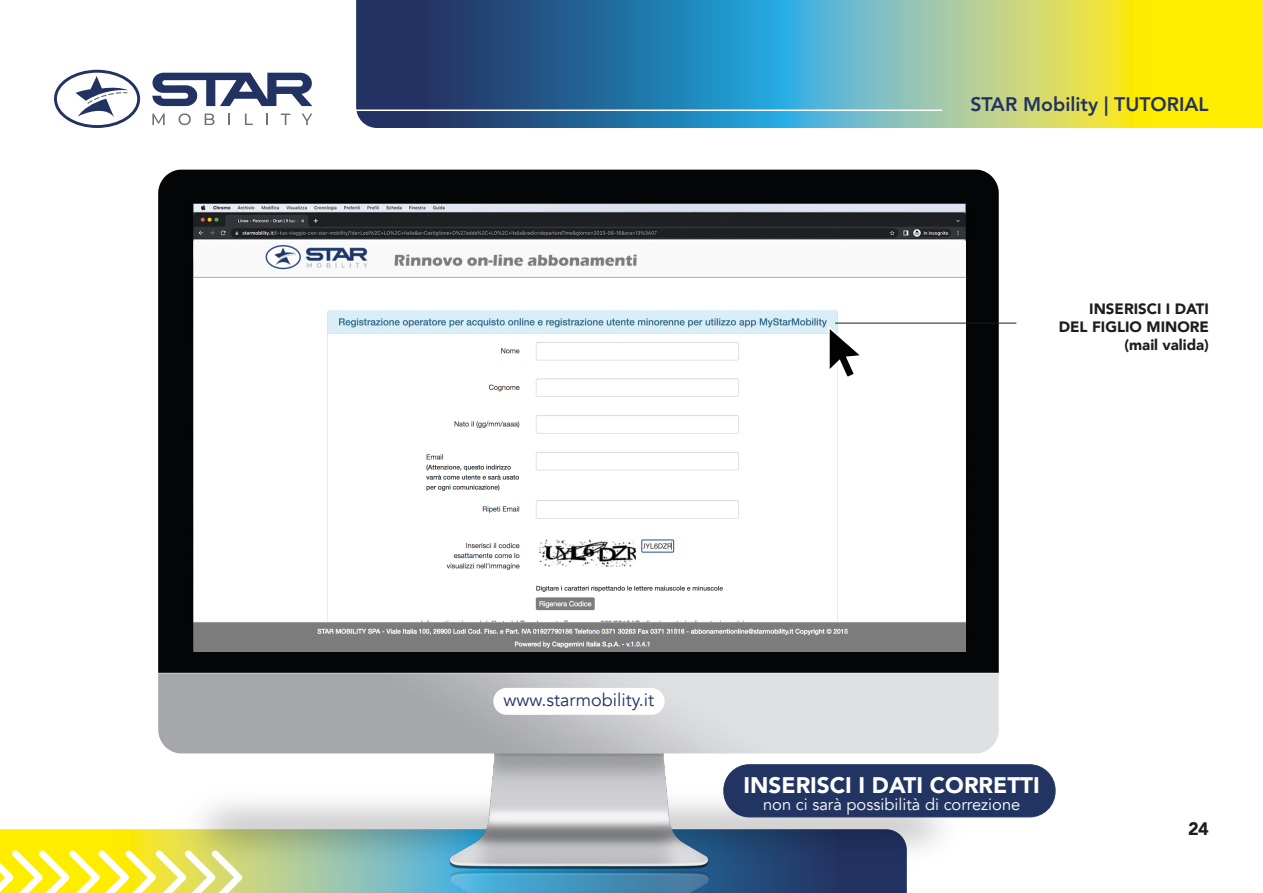
<style>
.page{position:relative;width:1263px;height:893px;background:#fff}
.page>*{position:absolute;margin:0;border:0;box-sizing:border-box;transform-origin:0 0}
.t1{font:900 22.5px "Avenir";color:#fff}
.t2{font:800 19.5px "Avenir LT Std";color:#223363}
.t3{font:18px "Avenir";color:#223462}
.t4{font:900 18px "Avenir";color:#1d1d1b}
.t5{font:16.5px "Avenir";color:#fff}
.t6{font:900 15px "Avenir";color:#1d1d1b}
</style>
<div class="page">
<svg style="left:0;top:829px;width:156px;height:21px;background:#fdeb07"></svg>
<svg style="left:0;top:850px;width:156px;height:43px"></svg>
<svg style="left:356px;top:0;width:907px;height:128px;background:#e3de33"></svg>
<svg style="left:152px;top:114px;width:4px;height:11px"></svg>
<svg style="left:152px;top:75px;width:4px;height:28px"></svg>
<svg style="left:54px;top:70px;width:86px;height:58px"></svg>
<img style="left:156px;top:4px;width:846px;height:889px">
<div style="left:493px;top:688px;width:172px;height:27px;background:#fff;border-radius:13px"></div>
<img style="left:194px;top:241px;width:772px;height:410px">
<svg style="left:827px;top:324px;width:36px;height:56px"></svg>
<hr style="left:835px;top:323px;width:181px;height:1px;background:#1d1d1b">
<div style="left:540px;top:346px;width:68px;height:11px;background:#fff"></div>
<div style="left:540px;top:383px;width:68px;height:11px;background:#fff"></div>
<div style="left:538px;top:420px;width:67px;height:11px;background:#fff"></div>
<div style="left:540px;top:456px;width:118px;height:12px;background:#fff"></div>
<div style="left:540px;top:503px;width:118px;height:11px;background:#fff"></div>
<div style="left:724px;top:765px;width:331px;height:52px;background:#223462;border-radius:26px"></div>
<div style="left:723px;top:764px;width:332px;height:53px;border:1px solid #223462;border-radius:26px"></div>
<h2 class="t2" style="left:970px;top:92px;width:240px">STAR Mobility | TUTORIAL</h2>
<p class="t6" style="left:1089px;top:296px;width:121px">INSERISCI I DATI</p>
<p class="t6" style="left:1059px;top:314px;width:152px">DEL FIGLIO MINORE</p>
<p class="t6" style="left:1124px;top:332px;width:86px">(mail valida)</p>
<p class="t3" style="left:504px;top:689px;width:152px">www.starmobility.it</p>
<p class="t1" style="left:744px;top:766px;width:298px">INSERISCI I DATI CORRETTI</p>
<p class="t5" style="left:763px;top:794px;width:259px">non ci sarà possibilità di correzione</p>
<p class="t4" style="left:1188px;top:814px;width:22px">24</p>
</div>
